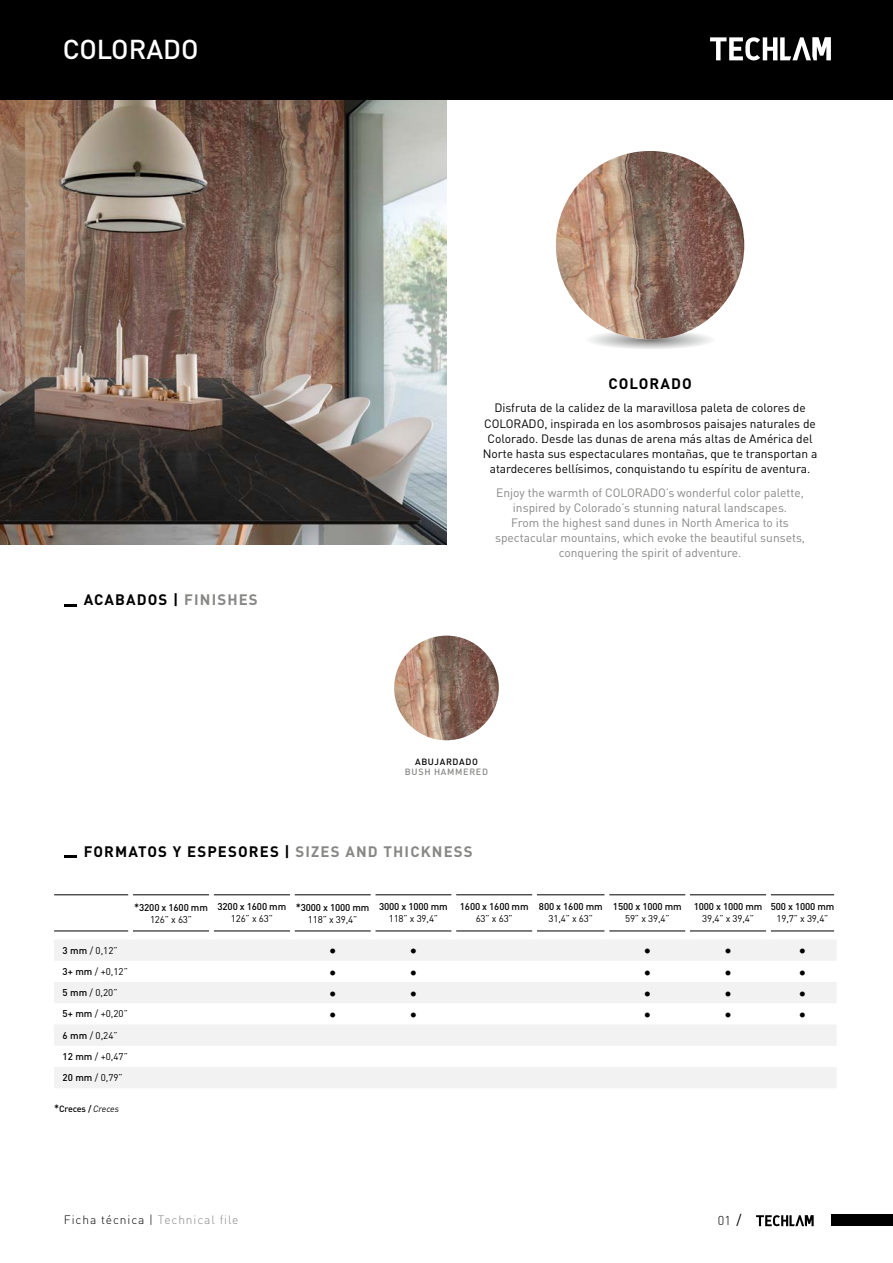
<style>
.page{position:relative;width:893px;height:1263px;background:#fff}
.page>*{position:absolute;margin:0;border:0;box-sizing:border-box;transform-origin:0 0}
.t1{font:500 27px "DIN Pro";color:#fff}
.t2{font:700 15px "DIN Pro";letter-spacing:.075em;color:#000}
.t3{font:15px "DIN Pro";color:#000}
.t4{font:300 12.75px "DIN Pro";color:#000}
.t5{font:12px/15.1px "DIN Pro";letter-spacing:-.005em;color:#000;text-align:center}
.t6{font:12px/15.1px "DIN Pro";color:#878786;text-align:center}
.t7{font:300 12px "DIN Pro";letter-spacing:.075em;color:#000}
.t8{font:9.75px/21.3px "DIN Pro";letter-spacing:-.015em;color:#000}
.t9{font:500 9.75px/12px "DIN Pro";letter-spacing:-.015em;color:#000;text-align:center}
.t10{font:500 9px "DIN Pro";letter-spacing:.065em;color:#000}
.t11{font:500 9px "DIN Pro";letter-spacing:.075em;color:#878786}
.s1{color:#878786}
.s2{font-size:10.5px}
.s3{font-weight:400}
.s4{font-weight:500}
.s5{font-weight:400;font-style:italic}
.s6{font-weight:400;font-size:14.25px}
</style>
<div class="page">
<img style="left:0;top:100px;width:446px;height:444px">
<div style="left:0;top:0;width:893px;height:100px;background:#000"></div>
<svg style="left:590px;top:329px;width:121px;height:20px"></svg>
<img style="left:556px;top:151px;width:188px;height:188px;border-radius:94px">
<svg style="left:64px;top:604px;width:13px;height:2px"></svg>
<svg style="left:64px;top:856px;width:13px;height:2px"></svg>
<div style="left:831px;top:1215px;width:62px;height:11px;background:#000"></div>
<img style="left:394px;top:636px;width:105px;height:104px;border-radius:52px">
<svg style="left:54px;top:940px;width:782px;height:148px;fill:#f2f2f2"></svg>
<hr style="left:54px;top:931px;width:74px;height:1px;background:#000">
<hr style="left:133px;top:931px;width:76px;height:1px;background:#000">
<hr style="left:214px;top:931px;width:76px;height:1px;background:#000">
<hr style="left:295px;top:931px;width:76px;height:1px;background:#000">
<hr style="left:375px;top:931px;width:77px;height:1px;background:#000">
<hr style="left:456px;top:931px;width:76px;height:1px;background:#000">
<hr style="left:537px;top:931px;width:68px;height:1px;background:#000">
<hr style="left:609px;top:931px;width:76px;height:1px;background:#000">
<hr style="left:690px;top:931px;width:76px;height:1px;background:#000">
<hr style="left:771px;top:931px;width:63px;height:1px;background:#000">
<hr style="left:54px;top:894px;width:74px;height:1px;background:#000">
<hr style="left:133px;top:894px;width:76px;height:1px;background:#000">
<hr style="left:214px;top:894px;width:76px;height:1px;background:#000">
<hr style="left:295px;top:894px;width:76px;height:1px;background:#000">
<hr style="left:375px;top:894px;width:77px;height:1px;background:#000">
<hr style="left:456px;top:894px;width:76px;height:1px;background:#000">
<hr style="left:537px;top:894px;width:68px;height:1px;background:#000">
<hr style="left:609px;top:894px;width:76px;height:1px;background:#000">
<hr style="left:690px;top:894px;width:76px;height:1px;background:#000">
<hr style="left:771px;top:894px;width:63px;height:1px;background:#000">
<svg style="left:710px;top:37px;width:121px;height:23px"></svg>
<svg style="left:756px;top:1215px;width:58px;height:11px"></svg>
<h1 class="t1" style="left:63px;top:28px;width:137px">COLORADO</h1>
<p class="t2" style="left:84px;top:587px;width:176px">ACABADOS | <span class="s1">FINISHES</span></p>
<p class="t2" style="left:608px;top:371px;width:85px">COLORADO</p>
<p class="t5" style="left:483px;top:399px;width:336px">Disfruta de la calidez de la maravillosa paleta de colores de COLORADO, inspirada en los asombrosos paisajes naturales de Colorado. Desde las dunas de arena más altas de América del Norte hasta sus espectaculares montañas, que te transportan a atardeceres bellísimos, conquistando tu espíritu de aventura.</p>
<p class="t6" style="left:495px;top:483px;width:312px">Enjoy the warmth of COLORADO’s wonderful color palette, inspired by Colorado’s stunning natural landscapes.<br>From the highest sand dunes in North America to its spectacular mountains, which evoke the beautiful sunsets, conquering the spirit of adventure.</p>
<p class="t10" style="left:415px;top:754px;width:64px">ABUJARDADO</p>
<p class="t11" style="left:405px;top:765px;width:85px">BUSH HAMMERED</p>
<p class="t2" style="left:84px;top:838px;width:390px">FORMATOS Y ESPESORES | <span class="s1">SIZES AND THICKNESS</span></p>
<p class="t9" style="left:134px;top:900px;width:75px"><span class="s2">*</span>3200 x 1600 mm<br><span class="s3">126” x 63”</span></p>
<p class="t9" style="left:218px;top:900px;width:70px">3200 x 1600 mm</p>
<p class="t8" style="left:231px;top:907px;width:44px">126” x 63”</p>
<p class="t9" style="left:296px;top:900px;width:75px"><span class="s2">*</span>3000 x 1000 mm<br><span class="s3">118” x 39,4”</span></p>
<p class="t9" style="left:379px;top:900px;width:70px">3000 x 1000 mm</p>
<p class="t8" style="left:389px;top:907px;width:51px">118” x 39,4”</p>
<p class="t9" style="left:460px;top:900px;width:70px">1600 x 1600 mm</p>
<p class="t8" style="left:476px;top:907px;width:39px">63” x 63”</p>
<p class="t9" style="left:539px;top:900px;width:65px">800 x 1600 mm</p>
<p class="t8" style="left:548px;top:907px;width:46px">31,4” x 63”</p>
<p class="t9" style="left:613px;top:900px;width:70px">1500 x 1000 mm</p>
<p class="t8" style="left:625px;top:907px;width:46px">59” x 39,4”</p>
<p class="t9" style="left:694px;top:900px;width:70px">1000 x 1000 mm</p>
<p class="t8" style="left:702px;top:907px;width:53px">39,4” x 39,4”</p>
<p class="t9" style="left:771px;top:900px;width:65px">500 x 1000 mm</p>
<p class="t8" style="left:777px;top:907px;width:53px">19,7” x 39,4”</p>
<p class="t8" style="left:63px;top:938px;width:57px"><span class="s4">3 mm</span> / 0,12”</p>
<p class="t3" style="left:329px;top:939px;width:9px">•</p>
<p class="t3" style="left:409px;top:939px;width:9px">•</p>
<p class="t3" style="left:643px;top:939px;width:9px">•</p>
<p class="t3" style="left:724px;top:939px;width:9px">•</p>
<p class="t3" style="left:799px;top:939px;width:9px">•</p>
<p class="t8" style="left:63px;top:960px;width:67px"><span class="s4">3+ mm</span> / +0,12”</p>
<p class="t3" style="left:329px;top:960px;width:9px">•</p>
<p class="t3" style="left:409px;top:960px;width:9px">•</p>
<p class="t3" style="left:643px;top:960px;width:9px">•</p>
<p class="t3" style="left:724px;top:960px;width:9px">•</p>
<p class="t3" style="left:799px;top:960px;width:9px">•</p>
<p class="t8" style="left:63px;top:981px;width:56px"><span class="s4">5 mm</span> / 0,20”</p>
<p class="t3" style="left:329px;top:982px;width:9px">•</p>
<p class="t3" style="left:409px;top:982px;width:9px">•</p>
<p class="t3" style="left:643px;top:982px;width:9px">•</p>
<p class="t3" style="left:724px;top:982px;width:9px">•</p>
<p class="t3" style="left:799px;top:982px;width:9px">•</p>
<p class="t8" style="left:63px;top:1002px;width:67px"><span class="s4">5+ mm</span> / +0,20”</p>
<p class="t3" style="left:329px;top:1003px;width:9px">•</p>
<p class="t3" style="left:409px;top:1003px;width:9px">•</p>
<p class="t3" style="left:643px;top:1003px;width:9px">•</p>
<p class="t3" style="left:724px;top:1003px;width:9px">•</p>
<p class="t3" style="left:799px;top:1003px;width:9px">•</p>
<p class="t8" style="left:63px;top:1023px;width:67px"><span class="s4">6 mm</span> / 0,24”<br><span class="s4">12 mm</span> / +0,47”<br><span class="s4">20 mm</span> / 0,79”</p>
<p class="t10" style="left:54px;top:1102px;width:66px"><span class="s2">*</span>Creces / <span class="s5">Creces</span></p>
<p class="t7" style="left:64px;top:1210px;width:176px">Ficha técnica | <span class="s1">Technical file</span></p>
<p class="t4" style="left:718px;top:1210px;width:25px">01 <span class="s6">/</span></p>
</div>
